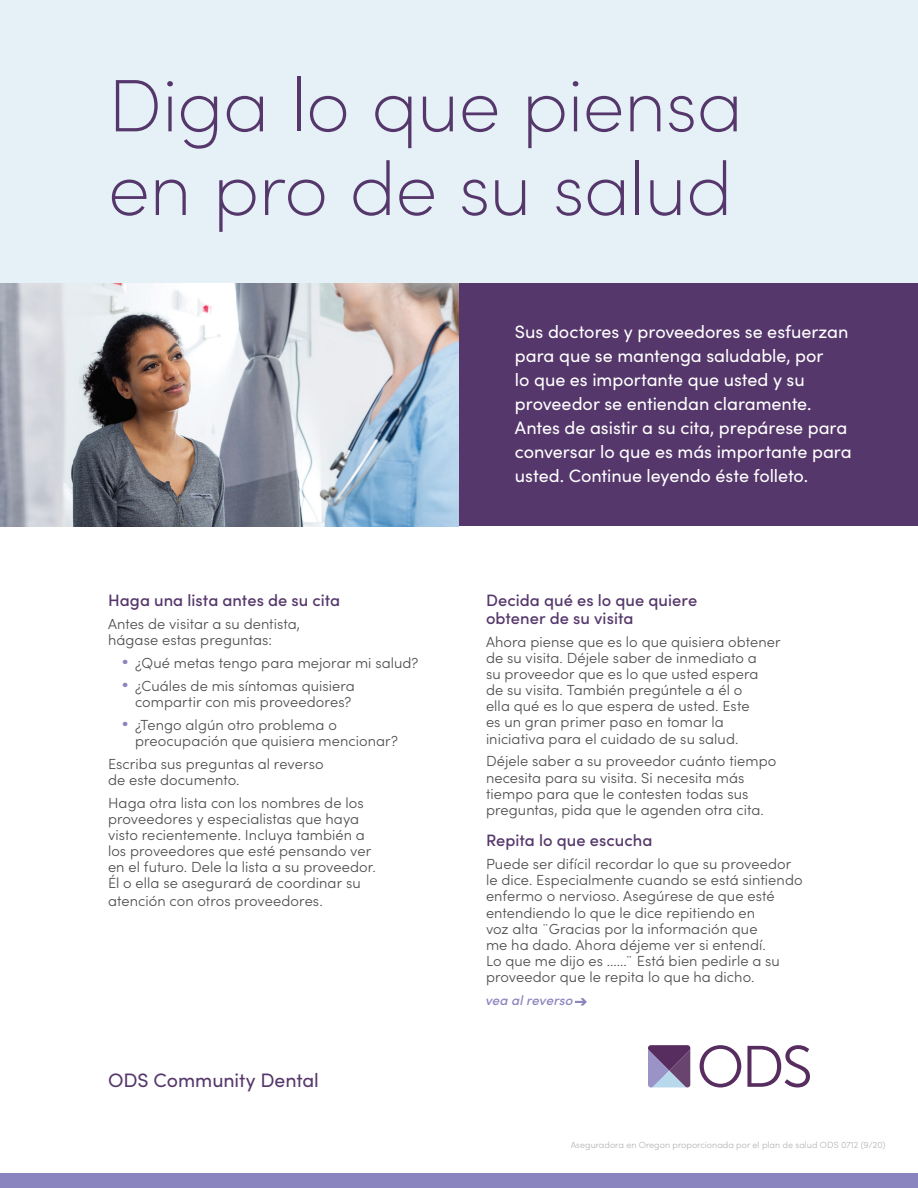
<style>
.page{position:relative;width:918px;height:1188px;background:#fff}
.page>*{position:absolute;margin:0;border:0;box-sizing:border-box;transform-origin:0 0}
.t1{font:200 74.4px/83.7px "Sofia Pro";letter-spacing:-.005em;color:#55376b}
.t2{font:19.5px "Sofia Pro";letter-spacing:-.005em;color:#55376b}
.t3{font:18px/24px "Sofia Pro";color:#fff}
.t4{font:500 16.5px/18px "Sofia Pro";letter-spacing:.005em;color:#55376b}
.t5{font:300 14.7px/16.2px "Sofia Pro";letter-spacing:.005em;color:#4b4c4d}
.t6{font:italic 500 13.5px "Sofia Pro";letter-spacing:.005em;color:#8b85bf}
.t7{font:300 9px "Sofia Pro";color:#b2b3b7}
.s1{font-size:17.25px;color:#8b85bf}
</style>
<div class="page">
<div style="left:0;top:1173px;width:918px;height:15px;background:#8b85bf"></div>
<div style="left:0;top:0;width:918px;height:284px;background:#e5f1f7"></div>
<div style="left:459px;top:284px;width:459px;height:242px;background:#55376b"></div>
<svg style="left:700px;top:1045px;width:41px;height:42px"></svg>
<svg style="left:747px;top:1045px;width:63px;height:42px"></svg>
<svg style="left:648px;top:1045px;width:42px;height:43px;background:#7e6b96"></svg>
<svg style="left:575px;top:998px;width:12px;height:8px"></svg>
<img style="left:0;top:284px;width:459px;height:242px">
<h1 class="t1" style="left:108px;top:59px;width:637px">Diga lo que piensa en pro de su salud</h1>
<p class="t4" style="left:108px;top:590px;width:234px">Haga una lista antes de su cita</p>
<p class="t5" style="left:108px;top:615px;width:194px">Antes de visitar a su dentista, hágase estas preguntas:</p>
<p class="t5" style="left:122px;top:654px;width:298px"><span class="s1">•</span> ¿Qué metas tengo para mejorar mi salud?</p>
<p class="t5" style="left:122px;top:677px;width:235px;text-align:right"><span class="s1">•</span> ¿Cuáles de mis síntomas quisiera compartir con mis proveedores?</p>
<p class="t5" style="left:135px;top:716px;width:264px;text-indent:-14px"><span class="s1">•</span> ¿Tengo algún otro problema o preocupación que quisiera mencionar?</p>
<p class="t5" style="left:108px;top:755px;width:217px">Escriba sus preguntas al reverso de este documento.</p>
<p class="t5" style="left:108px;top:794px;width:269px">Haga otra lista con los nombres de los proveedores y especialistas que haya visto recientemente. Incluya también a los proveedores que esté pensando ver en el futuro. Dele la lista a su proveedor.<br>Él o ella se asegurará de coordinar su</p>
<p class="t5" style="left:108px;top:892px;width:216px">atención con otros proveedores.</p>
<h2 class="t2" style="left:108px;top:1066px;width:212px">ODS Community Dental</h2>
<p class="t3" style="left:515px;top:319px;width:338px">Sus doctores y proveedores se esfuerzan para que se mantenga saludable, por<br>lo que es importante que usted y su proveedor se entiendan claramente.<br>Antes de asistir a su cita, prepárese para conversar lo que es más importante para usted. Continue leyendo éste folleto.</p>
<p class="t4" style="left:486px;top:590px;width:213px">Decida qué es lo que quiere obtener de su visita</p>
<p class="t5" style="left:486px;top:633px;width:296px">Ahora piense que es lo que quisiera obtener de su visita. Déjele saber de inmediato a<br>su proveedor que es lo que usted espera<br>de su visita. También pregúntele a él o<br>ella qué es lo que espera de usted. Este<br>es un gran primer paso en tomar la iniciativa para el cuidado de su salud.</p>
<p class="t5" style="left:486px;top:752px;width:292px">Déjele saber a su proveedor cuánto tiempo necesita para su visita. Si necesita más tiempo para que le contesten todas sus preguntas, pida que le agenden otra cita.</p>
<p class="t4" style="left:486px;top:830px;width:168px">Repita lo que escucha</p>
<p class="t5" style="left:486px;top:855px;width:318px">Puede ser difícil recordar lo que su proveedor le dice. Especialmente cuando se está sintiendo enfermo o nervioso. Asegúrese de que esté entendiendo lo que le dice repitiendo en<br>voz alta ¨Gracias por la información que<br>me ha dado. Ahora déjeme ver si entendí.<br>Lo que me dijo es ......¨ Está bien pedirle a su proveedor que le repita lo que ha dicho.</p>
<p class="t6" style="left:485px;top:991px;width:89px">vea al reverso</p>
<p class="t7" style="left:571px;top:1138px;width:316px">Aseguradora en Oregon proporcionada por el plan de salud ODS 0712 (9/20)</p>
</div>
